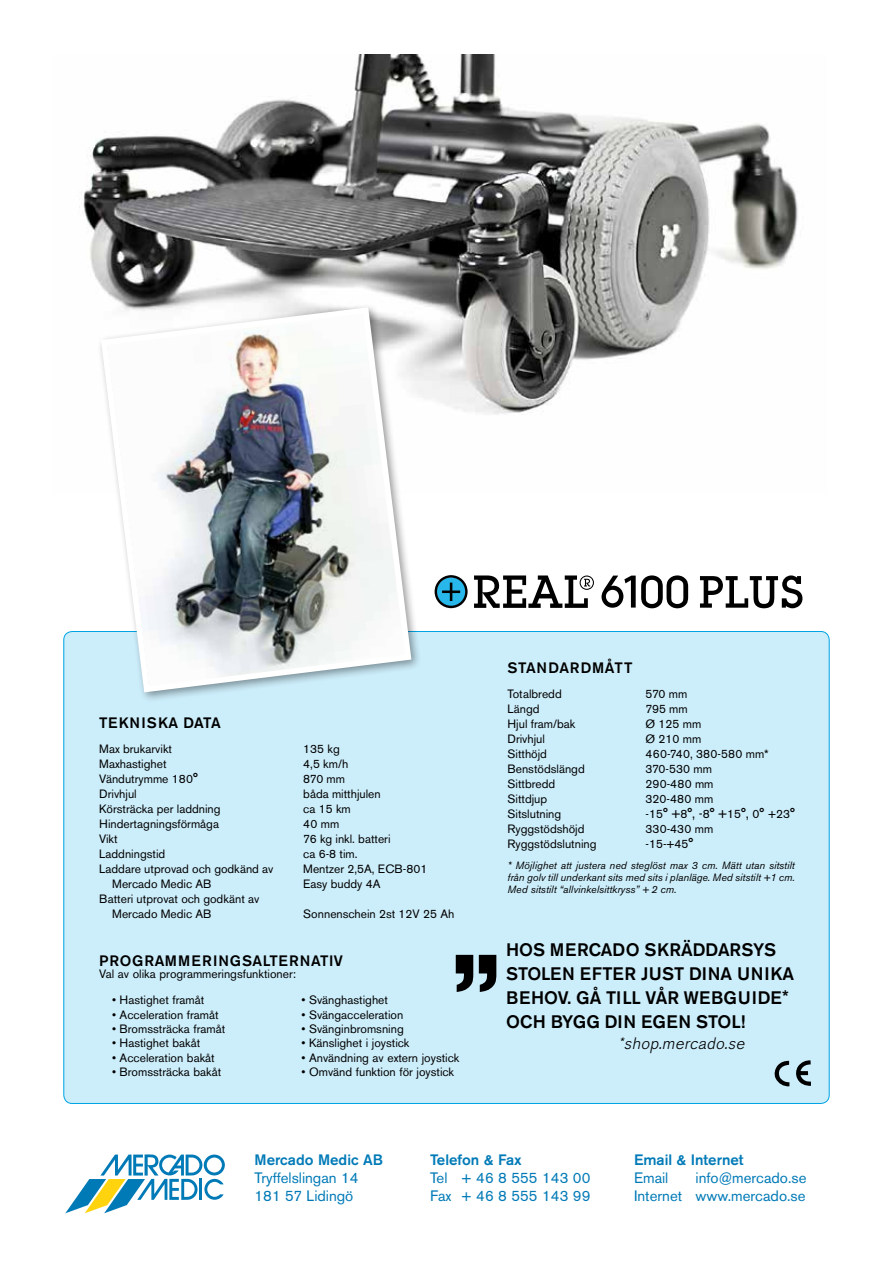
<style>
.page{position:relative;width:893px;height:1263px;background:#fff}
.page>*{position:absolute;margin:0;border:0;box-sizing:border-box;transform-origin:0 0}
.t1{font:500 135px "Akzidenz Grotesk BE";color:#000}
.t2{font:500 18px/24px "Akzidenz Grotesk BE";color:#000}
.t3{font:italic 300 16.5px "Akzidenz Grotesk BE";color:#000}
.t4{font:15px "Akzidenz Grotesk BE";color:#007ab7}
.t5{font:500 15px "Akzidenz Grotesk BE";letter-spacing:.045em;color:#000}
.t6{font:500 15px "Akzidenz Grotesk BE";color:#007ab7}
.t7{font:12px/15px "Akzidenz Grotesk BE";color:#000}
.t8{font:12px "Akzidenz Grotesk BE";letter-spacing:.02em;color:#000}
.t9{font:italic 10.5px/12px "Akzidenz Grotesk BE";color:#000;text-align:justify}
.s1{font-size:13.5px}
.s2{font-size:19.5px}
</style>
<div class="page">
<div style="left:64px;top:631px;width:765px;height:472px;background:#ccedfa;border-radius:9px"></div>
<svg style="left:796px;top:1060px;width:15px;height:26px"></svg>
<svg style="left:775px;top:1061px;width:14px;height:26px"></svg>
<img style="left:79px;top:54px;width:719px;height:361px">
<div style="left:96px;top:303px;width:326px;height:400px;background:#000;opacity:.4"></div>
<img style="left:98px;top:304px;width:317px;height:391px">
<svg style="left:700px;top:575px;width:102px;height:33px"></svg>
<svg style="left:474px;top:575px;width:120px;height:33px"></svg>
<svg style="left:435px;top:575px;width:33px;height:33px"></svg>
<svg style="left:601px;top:575px;width:87px;height:33px"></svg>
<svg style="left:65px;top:1154px;width:160px;height:59px"></svg>
<p class="t5" style="left:99px;top:713px;width:123px">TEKNISKA DATA</p>
<p class="t7" style="left:99px;top:741px;width:74px">Max brukarvikt</p>
<p class="t7" style="left:303px;top:741px;width:38px">135 kg</p>
<p class="t7" style="left:99px;top:756px;width:69px">Maxhastighet</p>
<p class="t7" style="left:303px;top:756px;width:46px">4,5 km/h</p>
<p class="t7" style="left:99px;top:771px;width:100px">Vändutrymme 180<span class="s1">°</span></p>
<p class="t7" style="left:303px;top:771px;width:43px">870 mm</p>
<p class="t7" style="left:99px;top:786px;width:39px">Drivhjul</p>
<p class="t7" style="left:303px;top:786px;width:79px">båda mitthjulen</p>
<p class="t7" style="left:99px;top:801px;width:123px">Körsträcka per laddning</p>
<p class="t7" style="left:303px;top:801px;width:49px">ca 15 km</p>
<p class="t7" style="left:99px;top:816px;width:121px">Hindertagningsförmåga</p>
<p class="t7" style="left:303px;top:816px;width:37px">40 mm</p>
<p class="t7" style="left:99px;top:831px;width:20px">Vikt</p>
<p class="t7" style="left:303px;top:831px;width:89px">76 kg inkl. batteri</p>
<p class="t7" style="left:99px;top:846px;width:67px">Laddningstid</p>
<p class="t7" style="left:303px;top:846px;width:56px">ca 6-8 tim.</p>
<p class="t7" style="left:99px;top:861px;width:176px">Laddare utprovad och godkänd av</p>
<p class="t7" style="left:303px;top:861px;width:126px">Mentzer 2,5A, ECB-801</p>
<p class="t7" style="left:112px;top:876px;width:101px">Mercado Medic AB</p>
<p class="t7" style="left:303px;top:876px;width:79px">Easy buddy 4A</p>
<p class="t7" style="left:112px;top:891px;width:149px;text-indent:-13px">Batteri utprovat och godkänt av<br>Mercado Medic AB</p>
<p class="t7" style="left:303px;top:906px;width:153px">Sonnenschein 2st 12V 25 Ah</p>
<h1 class="t1" style="left:451px;top:920px;width:52px">”</h1>
<p class="t5" style="left:99px;top:951px;width:245px">PROGRAMMERINGSALTERNATIV</p>
<p class="t7" style="left:112px;top:992px;width:94px">• Hastighet framåt</p>
<p class="t7" style="left:112px;top:1007px;width:108px">• Acceleration framåt</p>
<p class="t7" style="left:112px;top:1021px;width:115px">• Bromssträcka framåt</p>
<p class="t7" style="left:112px;top:1036px;width:90px">• Hastighet bakåt</p>
<p class="t7" style="left:112px;top:1050px;width:104px">• Acceleration bakåt</p>
<p class="t7" style="left:112px;top:1064px;width:111px">• Bromssträcka bakåt</p>
<p class="t7" style="left:99px;top:967px;width:198px">Val av olika programmeringsfunktioner:</p>
<p class="t7" style="left:301px;top:992px;width:88px">• Svänghastighet</p>
<p class="t7" style="left:301px;top:1007px;width:103px">• Svängacceleration</p>
<p class="t7" style="left:301px;top:1021px;width:104px">• Svänginbromsning</p>
<p class="t7" style="left:301px;top:1036px;width:109px">• Känslighet i joystick</p>
<p class="t7" style="left:301px;top:1050px;width:159px">• Användning av extern joystick</p>
<p class="t7" style="left:301px;top:1064px;width:154px">• Omvänd funktion för joystick</p>
<p class="t5" style="left:507px;top:658px;width:126px">STANDARDMÅTT</p>
<p class="t7" style="left:507px;top:686px;width:56px">Totalbredd</p>
<p class="t7" style="left:645px;top:686px;width:43px">570 mm</p>
<p class="t7" style="left:507px;top:701px;width:33px">Längd</p>
<p class="t7" style="left:645px;top:701px;width:44px">795 mm</p>
<p class="t7" style="left:507px;top:716px;width:69px">Hjul fram/bak</p>
<p class="t7" style="left:645px;top:716px;width:57px">Ø 125 mm</p>
<p class="t7" style="left:507px;top:731px;width:39px">Drivhjul</p>
<p class="t7" style="left:645px;top:731px;width:57px">Ø 210 mm</p>
<p class="t7" style="left:507px;top:746px;width:41px">Sitthöjd</p>
<p class="t8" style="left:645px;top:746px;width:125px">460-740, 380-580 mm*</p>
<p class="t7" style="left:507px;top:761px;width:79px">Benstödslängd</p>
<p class="t7" style="left:645px;top:761px;width:68px">370-530 mm</p>
<p class="t7" style="left:507px;top:776px;width:49px">Sittbredd</p>
<p class="t7" style="left:645px;top:776px;width:69px">290-480 mm</p>
<p class="t7" style="left:507px;top:791px;width:41px">Sittdjup</p>
<p class="t7" style="left:645px;top:791px;width:69px">320-480 mm</p>
<p class="t7" style="left:507px;top:806px;width:55px">Sitslutning</p>
<p class="t7" style="left:645px;top:806px;width:151px">-15<span class="s1">° +</span>8<span class="s1">°, -</span>8<span class="s1">° +</span>15<span class="s1">°,</span> 0<span class="s1">°</span> +23<span class="s1">°</span></p>
<p class="t7" style="left:507px;top:821px;width:78px">Ryggstödshöjd</p>
<p class="t7" style="left:645px;top:821px;width:69px">330-430 mm</p>
<p class="t7" style="left:507px;top:836px;width:90px">Ryggstödslutning</p>
<p class="t7" style="left:645px;top:836px;width:49px">-15-+45<span class="s1">°</span></p>
<p class="t9" style="left:507px;top:859px;width:289px">* Möjlighet att justera ned steglöst max 3 cm. Mätt utan sitstilt från golv till underkant sits med sits i planläge. Med sitstilt +1 cm.<br>Med sitstilt “allvinkelsittkryss” + 2 cm.</p>
<h2 class="t2" style="left:506px;top:938px;width:290px">HOS MERCADO SKRÄDDARSYS<br>STOLEN EFTER JUST DINA UNIKA<br>BEHOV. GÅ TILL VÅR WEBGUIDE<span class="s2">*</span></h2>
<h2 class="t2" style="left:506px;top:1010px;width:241px">OCH BYGG DIN EGEN STOL!</h2>
<h3 class="t3" style="left:618px;top:1034px;width:131px">*shop.mercado.se</h3>
<p class="t6" style="left:254px;top:1150px;width:130px">Mercado Medic AB</p>
<p class="t6" style="left:430px;top:1150px;width:93px">Telefon &amp; Fax</p>
<p class="t6" style="left:634px;top:1150px;width:111px">Email &amp; Internet</p>
<p class="t4" style="left:254px;top:1168px;width:106px">Tryffelslingan 14</p>
<p class="t4" style="left:430px;top:1168px;width:162px">Tel + 46 8 555 143 00</p>
<p class="t4" style="left:634px;top:1168px;width:36px">Email</p>
<p class="t4" style="left:695px;top:1168px;width:112px">info@mercado.se</p>
<p class="t4" style="left:254px;top:1186px;width:100px">181 57 Lidingö</p>
<p class="t4" style="left:430px;top:1186px;width:162px">Fax + 46 8 555 143 99</p>
<p class="t4" style="left:634px;top:1186px;width:173px">Internet www.mercado.se</p>
</div>
